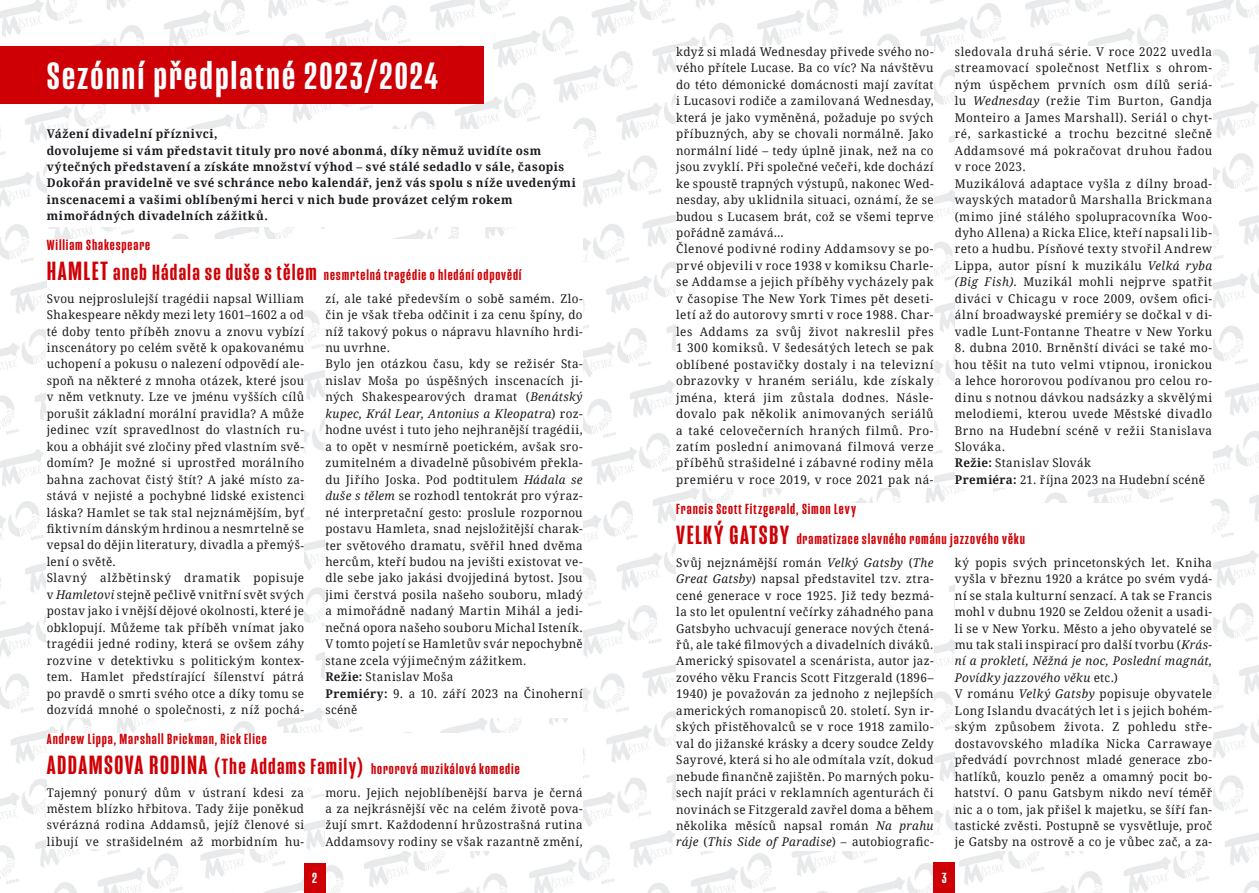
<style>
.page{position:relative;width:1259px;height:893px;background:#fff}
.page>*{position:absolute;margin:0;border:0;box-sizing:border-box;transform-origin:0 0}
.t1{font:500 39px "Mongoose";letter-spacing:.045em;color:#fff;scale:1.12 1}
.t2{font:500 27px "Mongoose";letter-spacing:.05em;color:#ce0006;scale:1.1 1}
.t3{font:500 15px/30px "Mongoose";letter-spacing:.055em;color:#ce0006;scale:1.1 1}
.t4{font:500 15px "Mongoose";color:#fff;scale:1.1 1}
.t5{font:12px/16.5px "Droid Serif";letter-spacing:.035em;color:#1b1c20}
.t6{font:700 12px/16.5px "Droid Serif";letter-spacing:.04em;color:#1b1c20}
.s1{font-size:27px}
.s2{font-size:22.5px}
.s3{font-style:italic}
.s4{font-weight:700}
</style>
<div class="page">
<img style="left:0;top:0;width:1259px;height:893px">
<div style="left:0;top:47px;width:483px;height:57px;background:#ce0006"></div>
<div style="left:47px;top:239px;width:536px;height:54px;background:#fff"></div>
<div style="left:47px;top:733px;width:536px;height:54px;background:#fff"></div>
<div style="left:676px;top:503px;width:536px;height:54px;background:#fff"></div>
<div style="left:47px;top:129px;width:536px;height:97px;background:#fff"></div>
<div style="left:47px;top:293px;width:257px;height:425px;background:#fff"></div>
<div style="left:325px;top:293px;width:258px;height:425px;background:#fff"></div>
<div style="left:47px;top:787px;width:257px;height:62px;background:#fff"></div>
<div style="left:325px;top:787px;width:258px;height:64px;background:#fff"></div>
<div style="left:676px;top:47px;width:257px;height:441px;background:#fff"></div>
<div style="left:955px;top:47px;width:257px;height:441px;background:#fff"></div>
<div style="left:676px;top:557px;width:257px;height:294px;background:#fff"></div>
<div style="left:955px;top:557px;width:257px;height:294px;background:#fff"></div>
<div style="left:933px;top:863px;width:22px;height:30px;background:#ce0006"></div>
<div style="left:304px;top:863px;width:21px;height:30px;background:#ce0006"></div>
<h1 class="t1" style="left:47px;top:53px;width:350px">Sezónní předplatné 2023/2024</h1>
<p class="t6" style="left:47px;top:125px;width:530px">Vážení divadelní příznivci,<br>dovolujeme si vám představit tituly pro nové abonmá, díky němuž uvidíte osm výtečných představení a získáte množství výhod – své stálé sedadlo v sále, časopis Dokořán pravidelně ve své schránce nebo kalendář, jenž vás spolu s níže uvedenými inscenacemi a vašimi oblíbenými herci v nich bude provázet celým rokem mimořádných divadelních zážitků.</p>
<p class="t3" style="left:47px;top:231px;width:433px">William Shakespeare<br><span class="s1">HAMLET</span> <span class="s2">aneb Hádala se duše s tělem</span> nesmrtelná tragédie o hledání odpovědí</p>
<p class="t5" style="left:47px;top:290px;width:259px">Svou nejproslulejší tragédii napsal William Shakespeare někdy mezi lety 1601–1602 a od té doby tento příběh znovu a znovu vybízí inscenátory po celém světě k opakovanému uchopení a pokusu o nalezení odpovědí ale&shy;spoň na některé z mnoha otázek, které jsou v něm vetknuty. Lze ve jménu vyšších cílů porušit základní morální pravidla? A může jedinec vzít spravedlnost do vlastních ru&shy;kou a obhájit své zločiny před vlastním svě&shy;domím? Je možné si uprostřed morálního bahna zachovat čistý štít? A jaké místo za&shy;stává v nejisté a pochybné lidské existenci láska? Hamlet se tak stal nejznámějším, byť fiktivním dánským hrdinou a nesmrtelně se vepsal do dějin literatury, divadla a přemýš&shy;lení o světě.<br>Slavný alžbětinský dramatik popisuje v <span class="s3">Hamletovi</span> stejně pečlivě vnitřní svět svých postav jako i vnější dějové okolnosti, které je obklopují. Můžeme tak příběh vnímat jako tragédii jedné rodiny, která se ovšem záhy rozvine v detektivku s politickým kontex&shy;tem. Hamlet předstírající šílenství pátrá po pravdě o smrti svého otce a díky tomu se dozvídá mnohé o společnosti, z níž pochá-</p>
<p class="t5" style="left:325px;top:290px;width:259px">zí, ale také především o sobě samém. Zlo&shy;čin je však třeba odčinit i za cenu špíny, do níž takový pokus o nápravu hlavního hrdi&shy;nu uvrhne.<br>Bylo jen otázkou času, kdy se režisér Sta&shy;nislav Moša po úspěšných inscenacích ji&shy;ných Shakespearových dramat (<span class="s3">Benátský kupec, Král Lear, Antonius a Kleopatra</span>) roz&shy;hodne uvést i tuto jeho nejhranější tragédii, a to opět v nesmírně poetickém, avšak sro&shy;zumitelném a divadelně působivém překla&shy;du Jiřího Joska. Pod podtitulem <span class="s3">Hádala se duše s tělem</span> se rozhodl tentokrát pro výraz&shy;né interpretační gesto: proslule rozpornou postavu Hamleta, snad nejsložitější charak&shy;ter světového dramatu, svěřil hned dvěma hercům, kteří budou na jevišti existovat ve&shy;dle sebe jako jakási dvojjediná bytost. Jsou jimi čerstvá posila našeho souboru, mladý a mimořádně nadaný Martin Mihál a jedi&shy;nečná opora našeho souboru Michal Isteník.<br>V tomto pojetí se Hamletův svár nepochybně stane zcela výjimečným zážitkem.<br><span class="s4">Režie:</span> Stanislav Moša<br><span class="s4">Premiéry:</span> 9. a 10. září 2023 na Činoherní scéně</p>
<p class="t3" style="left:47px;top:724px;width:431px">Andrew Lippa, Marshall Brickman, Rick Elice<br><span class="s1">ADDAMSOVA RODINA</span> <span class="s2">(The Addams Family)</span> hororová muzikálová komedie</p>
<p class="t5" style="left:47px;top:784px;width:259px;text-align:justify">Tajemný ponurý dům v ústraní kdesi za městem blízko hřbitova. Tady žije poněkud svérázná rodina Addamsů, jejíž členové si libují ve strašidelném až morbidním hu-</p>
<p class="t5" style="left:325px;top:784px;width:259px;text-align:justify">moru. Jejich nejoblíbenější barva je černá a za nejkrásnější věc na celém životě pova&shy;žují smrt. Každodenní hrůzostrašná rutina Addamsovy rodiny se však razantně změní,</p>
<p class="t5" style="left:676px;top:43px;width:259px">když si mladá Wednesday přivede svého no&shy;vého přítele Lucase. Ba co víc? Na návštěvu do této démonické domácnosti mají zavítat i Lucasovi rodiče a zamilovaná Wednesday, která je jako vyměněná, požaduje po svých příbuzných, aby se chovali normálně. Jako normální lidé – tedy úplně jinak, než na co jsou zvyklí. Při společné večeři, kde dochází ke spoustě trapných výstupů, nakonec Wed&shy;nesday, aby uklidnila situaci, oznámí, že se budou s Lucasem brát, což se všemi teprve pořádně zamává…<br>Členové podivné rodiny Addamsovy se po&shy;prvé objevili v roce 1938 v komiksu Charle&shy;se Addamse a jejich příběhy vycházely pak v časopise The New York Times pět deseti&shy;letí až do autorovy smrti v roce 1988. Char&shy;les Addams za svůj život nakreslil přes 1 300 komiksů. V šedesátých letech se pak oblíbené postavičky dostaly i na televizní obrazovky v hraném seriálu, kde získaly jména, která jim zůstala dodnes. Násle&shy;dovalo pak několik animovaných seriálů a také celovečerních hraných filmů. Pro&shy;zatím poslední animovaná filmová verze příběhů strašidelné i zábavné rodiny měla premiéru v roce 2019, v roce 2021 pak ná-</p>
<p class="t5" style="left:955px;top:43px;width:259px">sledovala druhá série. V roce 2022 uvedla streamovací společnost Netflix s ohrom&shy;ným úspěchem prvních osm dílů seriá&shy;lu <span class="s3">Wednesday</span> (režie Tim Burton, Gandja Monteiro a James Marshall). Seriál o chyt&shy;ré, sarkastické a trochu bezcitné slečně Addamsové má pokračovat druhou řadou v roce 2023.<br>Muzikálová adaptace vyšla z dílny broad&shy;wayských matadorů Marshalla Brickmana (mimo jiné stálého spolupracovníka Woo&shy;dyho Allena) a Ricka Elice, kteří napsali lib&shy;reto a hudbu. Písňové texty stvořil Andrew Lippa, autor písní k muzikálu <span class="s3">Velká ryba (Big Fish)</span>. Muzikál mohli nejprve spatřit diváci v Chicagu v roce 2009, ovšem ofici&shy;ální broadwayské premiéry se dočkal v di&shy;vadle Lunt-Fontanne Theatre v New Yorku</p>
<p class="t5" style="left:955px;top:339px;width:259px">8. dubna 2010. Brněnští diváci se také mo&shy;hou těšit na tuto velmi vtipnou, ironickou a lehce hororovou podívanou pro celou ro&shy;dinu s notnou dávkou nadsázky a skvělými melodiemi, kterou uvede Městské divadlo Brno na Hudební scéně v režii Stanislava Slováka.<br><span class="s4">Režie:</span> Stanislav Slovák<br><span class="s4">Premiéra:</span> 21. října 2023 na Hudební scéně</p>
<p class="t3" style="left:676px;top:495px;width:165px">Francis Scott Fitzgerald, Simon Levy</p>
<h2 class="t2" style="left:676px;top:520px;width:104px">VELKÝ GATSBY</h2>
<p class="t3" style="left:796px;top:525px;width:209px">dramatizace slavného románu jazzového věku</p>
<p class="t5" style="left:676px;top:554px;width:259px;text-align:justify">Svůj nejznámější román <span class="s3">Velký Gatsby</span> (<span class="s3">The Great Gatsby</span>) napsal představitel tzv. ztra&shy;cené generace v roce 1925. Již tedy bezmá&shy;la sto let opulentní večírky záhadného pana Gatsbyho uchvacují generace nových čtená&shy;řů, ale také filmových a divadelních diváků.<br>Americký spisovatel a scenárista, autor jaz&shy;zového věku Francis Scott Fitzgerald (1896– 1940) je považován za jednoho z nejlepších amerických romanopisců 20. století. Syn ir&shy;ských přistěhovalců se v roce 1918 zamilo&shy;val do jižanské krásky a dcery soudce Zeldy Sayrové, která si ho ale odmítala vzít, dokud nebude finančně zajištěn. Po marných poku&shy;sech najít práci v reklamních agenturách či novinách se Fitzgerald zavřel doma a během několika měsíců napsal román <span class="s3">Na prahu ráje</span> (<span class="s3">This Side of Paradise</span>) – autobiografic-</p>
<p class="t5" style="left:955px;top:554px;width:259px">ký popis svých princetonských let. Kniha vyšla v březnu 1920 a krátce po svém vydá&shy;ní se stala kulturní senzací. A tak se Francis mohl v dubnu 1920 se Zeldou oženit a usadi&shy;li se v New Yorku. Město a jeho obyvatelé se mu tak stali inspirací pro další tvorbu (<span class="s3">Krás&shy;ní a prokletí, Něžná je noc, Poslední magnát, Povídky jazzového věku</span> etc.)<br>V románu <span class="s3">Velký Gatsby</span> popisuje obyvatele Long Islandu dvacátých let i s jejich bohém&shy;ským způsobem života. Z pohledu stře&shy;dostavovského mladíka Nicka Carrawaye předvádí povrchnost mladé generace zbo&shy;hatlíků, kouzlo peněz a omamný pocit bo&shy;hatství. O panu Gatsbym nikdo neví téměř nic a o tom, jak přišel k majetku, se šíří fan&shy;tastické zvěsti. Postupně se vysvětluje, proč je Gatsby na ostrově a co je vůbec zač, a za-</p>
<p class="t4" style="left:312px;top:869px;width:6px">2</p>
<p class="t4" style="left:941px;top:869px;width:6px">3</p>
</div>
